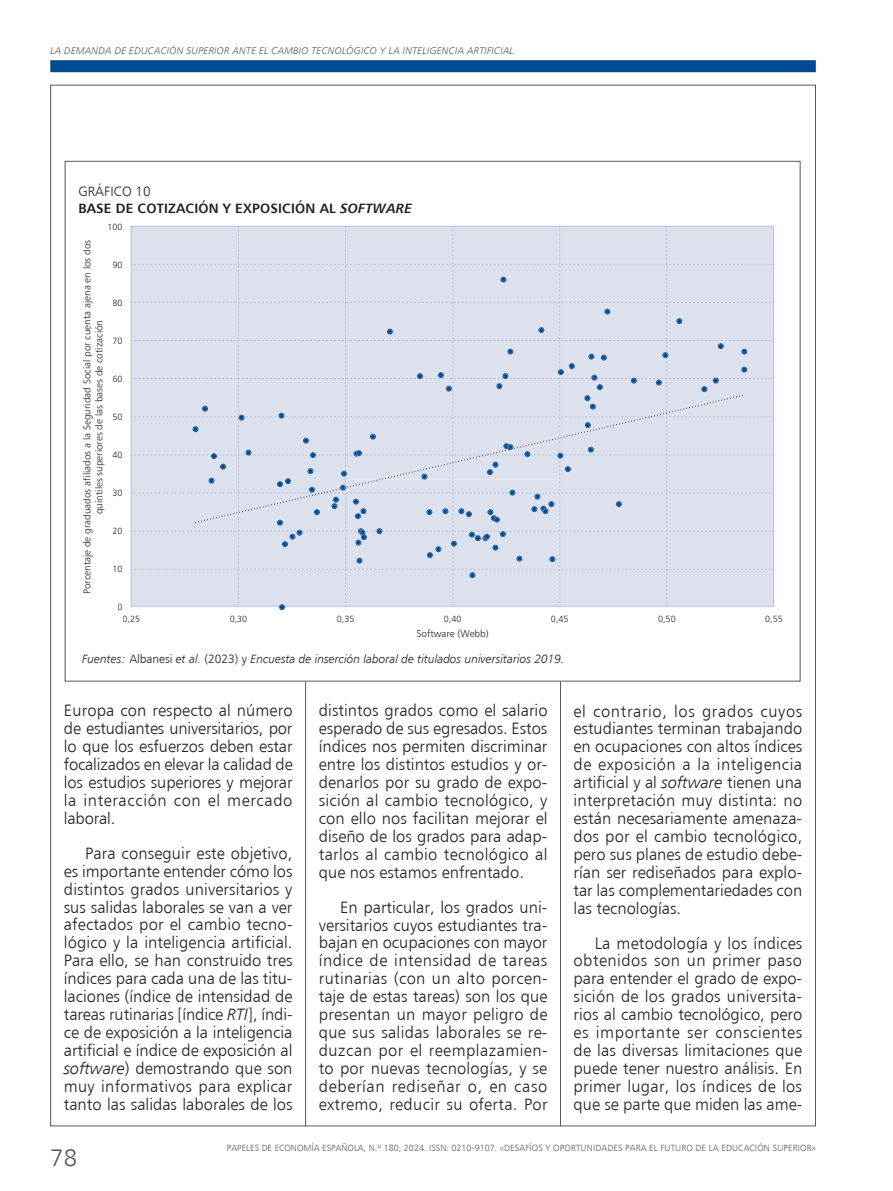
<style>
.page{position:relative;width:893px;height:1191px;background:#fff}
.page>*{position:absolute;margin:0;border:0;box-sizing:border-box;transform-origin:0 0}
.t1{font:24px "Humanist 777 BT Light B";color:#57585a}
.t2{font:16.5px/17.9px "Humanist 777 BT Light B";letter-spacing:.005em;color:#231f20;text-align:justify}
.t3{font:13.5px "Humanist 777 BT Bold B";letter-spacing:.015em;color:#231f20}
.t4{font:13.5px "Humanist 777 BT Light B";letter-spacing:.015em;color:#231f20}
.t5{font:12px "Humanist 777 BT Light Italic B";color:#231f20}
.t6{font:10.05px/12px "Humanist 777 BT Light B";color:#231f20;text-align:center}
.t7{font:9.75px "Humanist 777 BT Light Italic B";letter-spacing:.02em;color:#57585a}
.t8{font:9px "Humanist 777 BT Light B";letter-spacing:.015em;color:#57585a}
.t9{font:9px "Humanist 777 BT Light B";color:#231f20}
.s1{font-family:"Humanist 777 BT Bold Italic B"}
.s2{font-family:"Humanist 777 BT Light B"}
.s3{font-family:"Humanist 777 BT Light Italic B"}
</style>
<div class="page">
<div style="left:50px;top:60px;width:766px;height:12px;background:#014990"></div>
<hr style="left:560px;top:681px;width:1px;height:444px;background:#57585a">
<hr style="left:305px;top:681px;width:1px;height:444px;background:#57585a">
<div style="left:132px;top:226px;width:642px;height:384px;background:#dde1ee"></div>
<div style="left:195px;top:394px;width:548px;height:129px;background:#dde1ee"></div>
<p class="t7" style="left:50px;top:44px;width:465px">LA DEMANDA DE EDUCACIÓN SUPERIOR ANTE EL CAMBIO TECNOLÓGICO Y LA INTELIGENCIA ARTIFICIAL</p>
<p class="t4" style="left:78px;top:182px;width:74px">GRÁFICO 10</p>
<p class="t3" style="left:78px;top:199px;width:335px">BASE DE COTIZACIÓN Y EXPOSICIÓN AL <span class="s1">SOFTWARE</span></p>
<p class="t9" style="left:107px;top:221px;width:17px">100</p>
<p class="t6" style="left:81px;top:594px;width:356px;rotate:-90deg">Porcentaje de graduados afiliados a la Seguridad Social por cuenta ajena en los dos quintiles superiores de las bases de cotización</p>
<p class="t9" style="left:113px;top:259px;width:12px">90</p>
<p class="t9" style="left:113px;top:297px;width:12px">80</p>
<p class="t9" style="left:113px;top:335px;width:12px">70</p>
<p class="t9" style="left:113px;top:373px;width:12px">60</p>
<p class="t9" style="left:113px;top:411px;width:12px">50</p>
<p class="t9" style="left:113px;top:449px;width:12px">40</p>
<p class="t9" style="left:113px;top:487px;width:12px">30</p>
<p class="t9" style="left:113px;top:525px;width:12px">20</p>
<p class="t9" style="left:113px;top:563px;width:12px">10</p>
<p class="t9" style="left:118px;top:601px;width:7px">0</p>
<p class="t9" style="left:123px;top:613px;width:19px">0,25</p>
<p class="t9" style="left:230px;top:613px;width:19px">0,30</p>
<p class="t9" style="left:337px;top:613px;width:19px">0,35</p>
<p class="t9" style="left:444px;top:613px;width:19px">0,40</p>
<p class="t9" style="left:551px;top:613px;width:19px">0,45</p>
<p class="t9" style="left:658px;top:613px;width:19px">0,50</p>
<p class="t9" style="left:765px;top:613px;width:19px">0,55</p>
<p class="t6" style="left:417px;top:627px;width:74px">Software (Webb)</p>
<p class="t5" style="left:82px;top:651px;width:484px">Fuentes: <span class="s2">Albanesi</span> et al. <span class="s2">(2023) y</span> Encuesta de inserción laboral de titulados universitarios 2019.</p>
<p class="t2" style="left:64px;top:701px;width:230px">Europa con respecto al número de estudiantes universitarios, por lo que los esfuerzos deben estar focalizados en elevar la calidad de los estudios superiores y mejorar la interacción con el mercado laboral.</p>
<p class="t2" style="left:64px;top:843px;width:230px;text-indent:21px">Para conseguir este objetivo, es importante entender cómo los distintos grados universitarios y sus salidas laborales se van a ver afectados por el cambio tecno&shy;lógico y la inteligencia artificial.<br>Para ello, se han construido tres índices para cada una de las titu&shy;laciones (índice de intensidad de tareas rutinarias [índice <span class="s3">RTI</span>], índi&shy;ce de exposición a la inteligencia artificial e índice de exposición al <span class="s3">software</span>) demostrando que son muy informativos para explicar tanto las salidas laborales de los</p>
<p class="t2" style="left:319px;top:701px;width:230px">distintos grados como el salario esperado de sus egresados. Estos índices nos permiten discriminar entre los distintos estudios y or&shy;denarlos por su grado de expo&shy;sición al cambio tecnológico, y con ello nos facilitan mejorar el diseño de los grados para adap&shy;tarlos al cambio tecnológico al que nos estamos enfrentado.</p>
<p class="t2" style="left:319px;top:897px;width:230px;text-indent:21px">En particular, los grados uni&shy;versitarios cuyos estudiantes tra&shy;bajan en ocupaciones con mayor índice de intensidad de tareas rutinarias (con un alto porcen&shy;taje de estas tareas) son los que presentan un mayor peligro de que sus salidas laborales se re&shy;duzcan por el reemplazamien&shy;to por nuevas tecnologías, y se deberían rediseñar o, en caso extremo, reducir su oferta. Por</p>
<p class="t2" style="left:573px;top:701px;width:230px">el contrario, los grados cuyos estudiantes terminan trabajando en ocupaciones con altos índices de exposición a la inteligencia artificial y al <span class="s3">software</span> tienen una interpretación muy distinta: no están necesariamente amenaza&shy;dos por el cambio tecnológico, pero sus planes de estudio debe&shy;rían ser rediseñados para explo&shy;tar las complementariedades con las tecnologías.</p>
<p class="t2" style="left:573px;top:933px;width:230px;text-indent:21px">La metodología y los índices obtenidos son un primer paso para entender el grado de expo&shy;sición de los grados universita&shy;rios al cambio tecnológico, pero es importante ser conscientes de las diversas limitaciones que puede tener nuestro análisis. En primer lugar, los índices de los que se parte que miden las ame-</p>
<h1 class="t1" style="left:50px;top:1142px;width:28px">78</h1>
<p class="t8" style="left:227px;top:1141px;width:590px">PAPELES DE ECONOMÍA ESPAÑOLA, N.º 180, 2024. ISSN: 0210-9107. «DESAFÍOS Y OPORTUNIDADES PARA EL FUTURO DE LA EDUCACIÓN SUPERIOR»</p>
</div>
